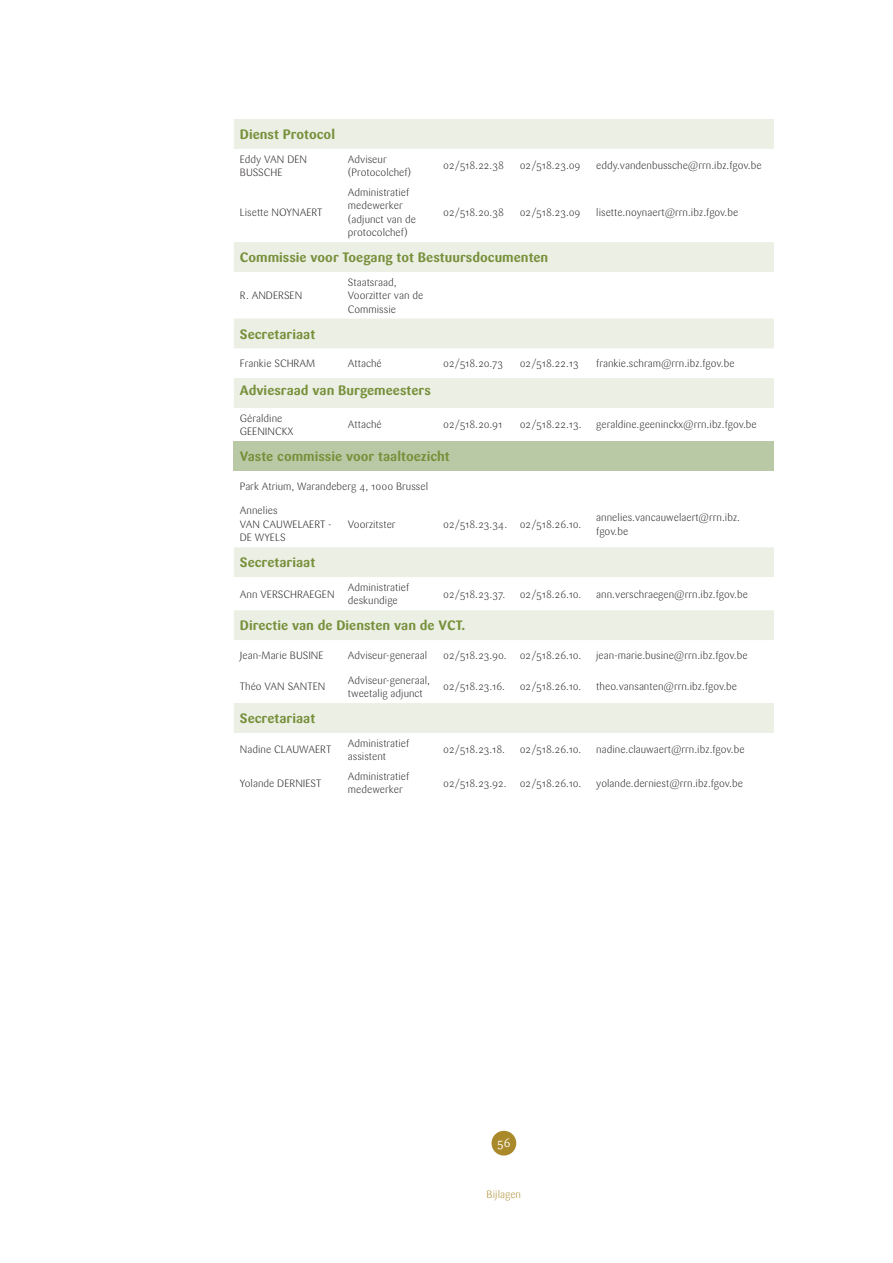
<style>
.page{position:relative;width:893px;height:1263px;background:#fff}
.page>*{position:absolute;margin:0;border:0;box-sizing:border-box;transform-origin:0 0}
.t1{font:700 13.5px "Sari";color:#77903b}
.t2{font:12px "Sari";color:#fff}
.t3{font:300 10.5px/13.4px "Sari";color:#231f20}
.t4{font:300 10.5px "Sari";color:#aa892a}
</style>
<div class="page">
<div style="left:491px;top:1131px;width:25px;height:24px;background:#aa892a;border-radius:50%"></div>
<svg style="left:234px;top:119px;width:540px;height:614px"></svg>
<div style="left:234px;top:441px;width:540px;height:30px;background:#bac9a5"></div>
<p class="t1" style="left:240px;top:126px;width:97px">Dienst Protocol</p>
<p class="t3" style="left:240px;top:152px;width:69px">Eddy VAN DEN<br>BUSSCHE</p>
<p class="t3" style="left:348px;top:152px;width:65px">Adviseur (Protocolchef)</p>
<p class="t3" style="left:443px;top:159px;width:62px">02/518.22.38</p>
<p class="t3" style="left:520px;top:159px;width:62px">02/518.23.09</p>
<p class="t3" style="left:596px;top:159px;width:167px">eddy.vandenbussche@rrn.ibz.fgov.be</p>
<p class="t3" style="left:240px;top:206px;width:84px">Lisette NOYNAERT</p>
<p class="t3" style="left:348px;top:186px;width:70px">Administratief medewerker (adjunct van de protocolchef)</p>
<p class="t3" style="left:443px;top:206px;width:62px">02/518.20.38</p>
<p class="t3" style="left:520px;top:206px;width:62px">02/518.23.09</p>
<p class="t3" style="left:596px;top:206px;width:144px">lisette.noynaert@rrn.ibz.fgov.be</p>
<p class="t1" style="left:240px;top:249px;width:310px">Commissie voor Toegang tot Bestuursdocumenten</p>
<p class="t3" style="left:240px;top:289px;width:64px">R. ANDERSEN</p>
<p class="t3" style="left:348px;top:276px;width:77px">Staatsraad,<br>Voorzitter van de<br>Commissie</p>
<p class="t1" style="left:240px;top:326px;width:77px">Secretariaat</p>
<p class="t3" style="left:240px;top:357px;width:77px">Frankie SCHRAM</p>
<p class="t3" style="left:348px;top:357px;width:36px">Attaché</p>
<p class="t3" style="left:443px;top:357px;width:62px">02/518.20.73</p>
<p class="t3" style="left:520px;top:357px;width:60px">02/518.22.13</p>
<p class="t3" style="left:596px;top:357px;width:140px">frankie.schram@rrn.ibz.fgov.be</p>
<p class="t1" style="left:240px;top:382px;width:192px">Adviesraad van Burgemeesters</p>
<p class="t3" style="left:240px;top:411px;width:55px">Géraldine<br>GEENINCKX</p>
<p class="t3" style="left:348px;top:418px;width:36px">Attaché</p>
<p class="t3" style="left:443px;top:418px;width:61px">02/518.20.91</p>
<p class="t3" style="left:520px;top:418px;width:63px">02/518.22.13.</p>
<p class="t3" style="left:596px;top:418px;width:162px">geraldine.geeninckx@rrn.ibz.fgov.be</p>
<p class="t1" style="left:240px;top:448px;width:212px">Vaste commissie voor taaltoezicht</p>
<p class="t3" style="left:240px;top:479px;width:190px">Park Atrium, Warandeberg 4, 1000 Brussel</p>
<p class="t3" style="left:240px;top:504px;width:93px">Annelies<br>VAN CAUWELAERT -<br>DE WYELS</p>
<p class="t3" style="left:348px;top:518px;width:49px">Voorzitster</p>
<p class="t3" style="left:443px;top:518px;width:140px">02/518.23.34. 02/518.26.10.</p>
<p class="t3" style="left:596px;top:511px;width:145px">annelies.vancauwelaert@rrn.ibz. fgov.be</p>
<p class="t1" style="left:240px;top:554px;width:77px">Secretariaat</p>
<p class="t3" style="left:240px;top:587px;width:96px">Ann VERSCHRAEGEN</p>
<p class="t3" style="left:348px;top:581px;width:63px">Administratief deskundige</p>
<p class="t3" style="left:443px;top:587px;width:64px">02/518.23.37.</p>
<p class="t3" style="left:520px;top:587px;width:63px">02/518.26.10.</p>
<p class="t3" style="left:596px;top:587px;width:153px">ann.verschraegen@rrn.ibz.fgov.be</p>
<p class="t1" style="left:240px;top:617px;width:227px">Directie van de Diensten van de VCT.</p>
<p class="t3" style="left:240px;top:649px;width:85px">Jean-Marie BUSINE</p>
<p class="t3" style="left:348px;top:649px;width:81px">Adviseur-generaal</p>
<p class="t3" style="left:443px;top:649px;width:140px">02/518.23.90. 02/518.26.10.</p>
<p class="t3" style="left:596px;top:649px;width:153px">jean-marie.busine@rrn.ibz.fgov.be</p>
<p class="t3" style="left:240px;top:680px;width:87px">Théo VAN SANTEN</p>
<p class="t3" style="left:348px;top:673px;width:84px">Adviseur-generaal, tweetalig adjunct</p>
<p class="t3" style="left:443px;top:680px;width:63px">02/518.23.16.</p>
<p class="t3" style="left:520px;top:680px;width:63px">02/518.26.10.</p>
<p class="t3" style="left:596px;top:680px;width:142px">theo.vansanten@rrn.ibz.fgov.be</p>
<p class="t1" style="left:240px;top:710px;width:77px">Secretariaat</p>
<p class="t3" style="left:240px;top:743px;width:93px">Nadine CLAUWAERT</p>
<p class="t3" style="left:348px;top:736px;width:63px">Administratief assistent</p>
<p class="t3" style="left:443px;top:743px;width:63px">02/518.23.18.</p>
<p class="t3" style="left:520px;top:743px;width:63px">02/518.26.10.</p>
<p class="t3" style="left:596px;top:743px;width:150px">nadine.clauwaert@rrn.ibz.fgov.be</p>
<p class="t3" style="left:240px;top:776px;width:83px">Yolande DERNIEST</p>
<p class="t3" style="left:348px;top:770px;width:63px">Administratief medewerker</p>
<p class="t3" style="left:443px;top:776px;width:140px">02/518.23.92. 02/518.26.10.</p>
<p class="t3" style="left:596px;top:776px;width:148px">yolande.derniest@rrn.ibz.fgov.be</p>
<p class="t2" style="left:497px;top:1135px;width:15px">56</p>
<p class="t4" style="left:487px;top:1188px;width:36px">Bijlagen</p>
</div>
